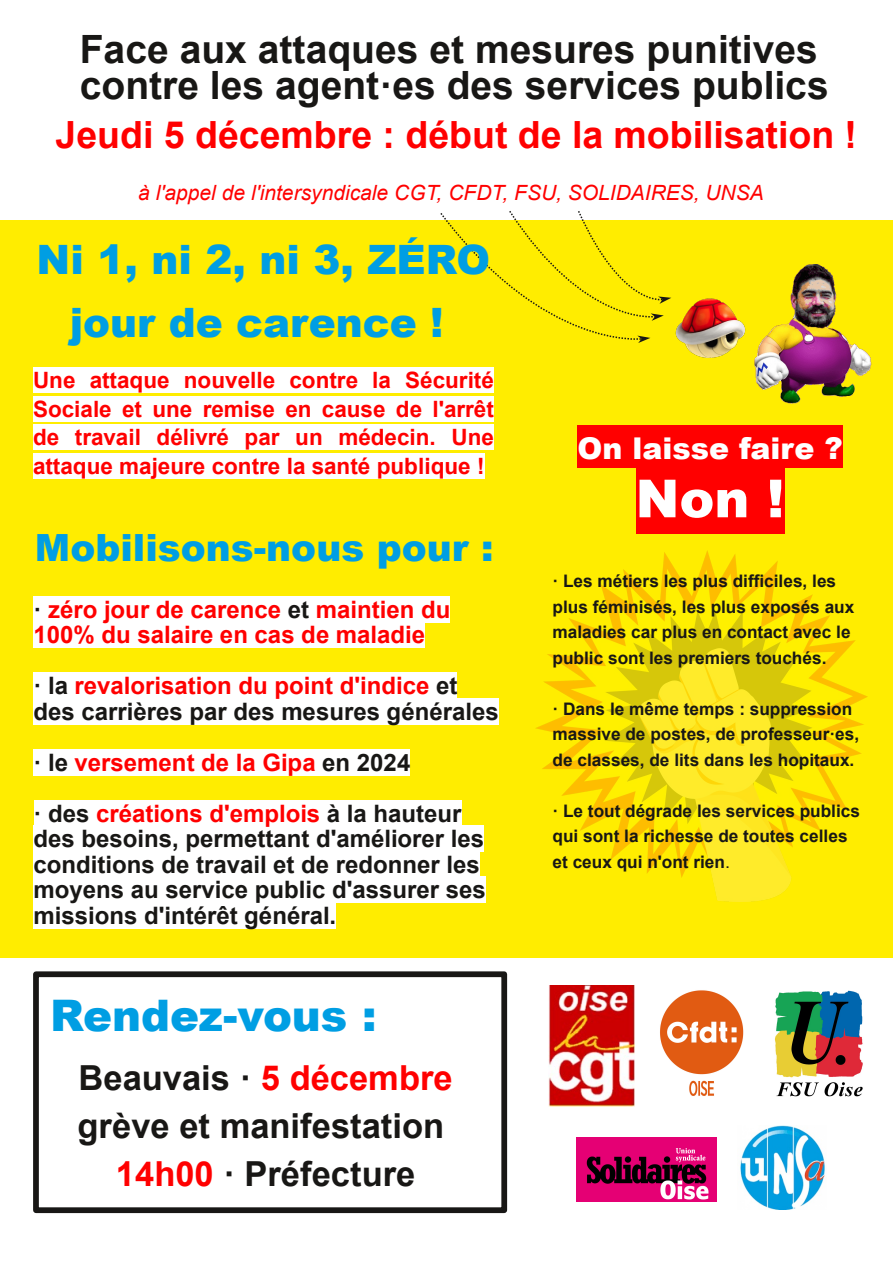
<style>
.page{position:relative;width:893px;height:1263px;background:#fff}
.page>*{position:absolute;margin:0;border:0;box-sizing:border-box;transform-origin:0 0}
.t1{font:900 52.5px "Arial";color:#fff}
.t2{font:900 43.5px "Arial";color:#009ee3}
.t3{font:900 40.5px/63px "Arial";color:#009ee3;text-align:center}
.t4{font:700 39px/36.2px "Arial";color:#181715}
.t5{font:700 37.5px "Arial";color:#f00}
.t6{font:900 37.5px "Arial";color:#009ee3}
.t7{font:700 34.5px/48px "Arial";color:#181715;text-align:center}
.t8{font:900 30px "Arial";color:#fff}
.t9{font:700 24px/25.5px "Arial";color:#181715}
.t10{font:700 24px/25.5px "Arial";color:#f00}
.t11{font:700 22.5px/28.5px "Arial";color:#f00;text-align:justify}
.t12{font:italic 21px "Arial";color:#f00}
.t13{font:700 17.25px/25.5px "Arial";color:#181715}
.s1{color:#181715}
.s2{color:#f00}
.s3{font-weight:400;font-size:18px}
</style>
<div class="page">
<div style="left:0;top:220px;width:893px;height:738px;background:#ffed00"></div>
<img style="left:536px;top:551px;width:332px;height:350px">
<img style="left:675px;top:298px;width:67px;height:60px">
<svg style="left:440px;top:211px;width:231px;height:132px"></svg>
<img style="left:742px;top:265px;width:130px;height:139px">
<div style="left:33px;top:971px;width:474px;height:242px;border:6px solid #181715"></div>
<div style="left:33px;top:368px;width:461px;height:25px;background:#fff"></div>
<div style="left:33px;top:396px;width:461px;height:25px;background:#fff"></div>
<div style="left:33px;top:425px;width:461px;height:25px;background:#fff"></div>
<div style="left:33px;top:453px;width:452px;height:25px;background:#fff"></div>
<div style="left:34px;top:596px;width:416px;height:27px;background:#fff"></div>
<div style="left:34px;top:621px;width:391px;height:27px;background:#fff"></div>
<div style="left:34px;top:672px;width:423px;height:27px;background:#fff"></div>
<div style="left:34px;top:698px;width:465px;height:27px;background:#fff"></div>
<div style="left:34px;top:749px;width:376px;height:27px;background:#fff"></div>
<div style="left:34px;top:800px;width:427px;height:27px;background:#fff"></div>
<div style="left:34px;top:825px;width:450px;height:27px;background:#fff"></div>
<div style="left:34px;top:851px;width:446px;height:27px;background:#fff"></div>
<div style="left:34px;top:876px;width:452px;height:27px;background:#fff"></div>
<div style="left:34px;top:902px;width:302px;height:27px;background:#fff"></div>
<div style="left:577px;top:426px;width:266px;height:42px;background:#f00"></div>
<div style="left:636px;top:459px;width:148px;height:74px;background:#f00"></div>
<img style="left:740px;top:1126px;width:85px;height:84px">
<img style="left:774px;top:990px;width:89px;height:107px">
<img style="left:660px;top:990px;width:84px;height:106px">
<img style="left:548px;top:986px;width:86px;height:120px">
<img style="left:576px;top:1137px;width:141px;height:65px">
<h3 class="t4" style="left:80px;top:31px;width:750px">Face aux attaques et mesures punitives contre les agentꞏes des services publics</h3>
<h3 class="t5" style="left:56px;top:114px;width:803px">Jeudi 5 décembre : début de la mobilisation !</h3>
<p class="t12" style="left:138px;top:181px;width:627px">à l'appel de l'intersyndicale CGT, CFDT, FSU, SOLIDAIRES, UNSA</p>
<h3 class="t3" style="left:37px;top:227px;width:455px">Ni 1, ni 2, ni 3, ZÉRO jour de carence !</h3>
<h3 class="t11" style="left:33px;top:366px;width:462px">Une attaque nouvelle contre la Sécurité Sociale et une remise en cause de l'arrêt de travail délivré par un médecin. Une attaque majeure contre la santé publique !</h3>
<h3 class="t6" style="left:35px;top:519px;width:460px">Mobilisons-nous pour :</h3>
<h3 class="t10" style="left:34px;top:597px;width:418px"><span class="s1">ꞏ</span> zéro jour de carence <span class="s1">et</span> maintien du<br>100% du salaire en cas de maladie</h3>
<h3 class="t9" style="left:34px;top:673px;width:467px">ꞏ la <span class="s2">revalorisation du point d'indice</span> et des carrières par des mesures générales</h3>
<h3 class="t10" style="left:34px;top:737px;width:429px;line-height:51px"><span class="s1">ꞏ le</span> versement de la Gipa <span class="s1">en 2024<br>ꞏ des</span> créations d'emplois <span class="s1">à la hauteur</span></h3>
<h3 class="t9" style="left:34px;top:826px;width:454px">des besoins, permettant d'améliorer les conditions de travail et de redonner les moyens au service public d'assurer ses missions d'intérêt général.</h3>
<h2 class="t2" style="left:50px;top:983px;width:328px">Rendez-vous :</h2>
<h3 class="t7" style="left:78px;top:1054px;width:377px">Beauvais ꞏ <span class="s2">5 décembre </span>grève et manifestation<br><span class="s2">14h00</span> ꞏ Préfecture</h3>
<h3 class="t8" style="left:577px;top:426px;width:267px">On laisse faire ?</h3>
<h1 class="t1" style="left:636px;top:459px;width:150px">Non !</h1>
<p class="t13" style="left:553px;top:568px;width:303px">ꞏ Les métiers les plus difficiles, les plus féminisés, les plus exposés aux maladies car plus en contact avec le public sont les premiers touchés.</p>
<p class="t13" style="left:553px;top:696px;width:308px">ꞏ Dans le même temps : suppression massive de postes, de professeurꞏes, de classes, de lits dans les hopitaux.</p>
<p class="t13" style="left:553px;top:798px;width:309px">ꞏ Le tout dégrade les services publics qui sont la richesse de toutes celles et ceux qui n'ont rien<span class="s3">.</span></p>
</div>
